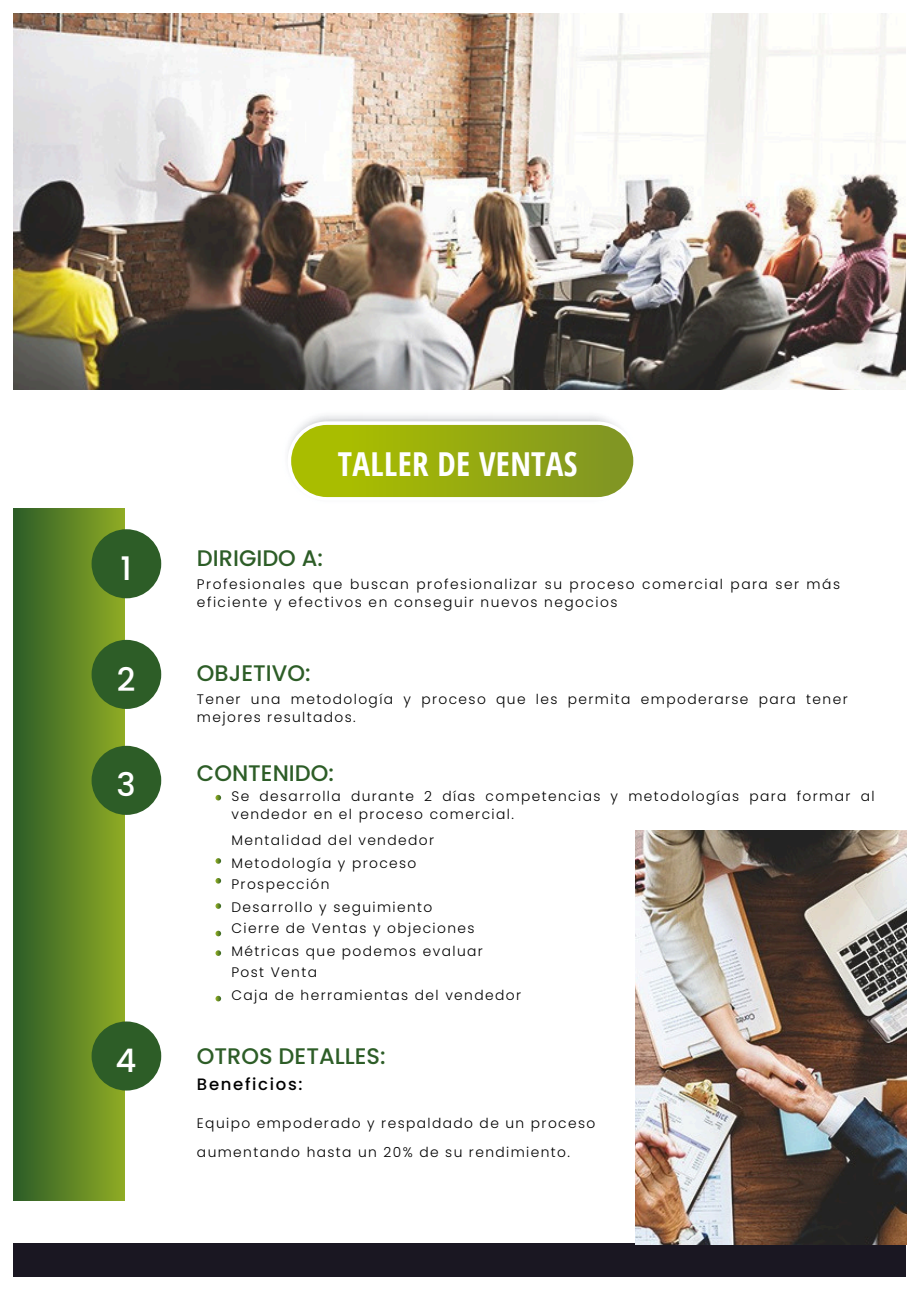
<style>
.page{position:relative;width:918px;height:1289px;background:#fff}
.page>*{position:absolute;margin:0;border:0;box-sizing:border-box;transform-origin:0 0}
.t1{font:700 33px "Open Sans Condensed";letter-spacing:.01em;color:#fff}
.t2{font:500 32.4px "Poppins";color:#fff}
.t3{font:500 22.5px "Poppins";color:#2d5d27}
.t4{font:500 16.5px "Poppins";letter-spacing:.1em;color:#000}
.t5{font:300 13.8px/18px "Poppins";letter-spacing:.1em;color:#000}
</style>
<div class="page">
<img style="left:14px;top:14px;width:892px;height:375px">
<div style="left:14px;top:1243px;width:892px;height:33px;background:#1a1722"></div>
<img style="left:636px;top:830px;width:270px;height:414px">
<div style="left:14px;top:509px;width:111px;height:691px;background:linear-gradient(to right,#2c5d27,#8fab24)"></div>
<div style="left:92px;top:529px;width:69px;height:69px;background:#2d5d27;border-radius:50%"></div>
<div style="left:92px;top:639px;width:69px;height:69px;background:#2d5d27;border-radius:50%"></div>
<div style="left:92px;top:745px;width:69px;height:69px;background:#2d5d27;border-radius:50%"></div>
<div style="left:92px;top:1021px;width:69px;height:69px;background:#2d5d27;border-radius:50%"></div>
<svg style="left:215px;top:794px;width:6px;height:6px"></svg>
<svg style="left:215px;top:858px;width:6px;height:5px"></svg>
<svg style="left:215px;top:878px;width:6px;height:5px"></svg>
<svg style="left:215px;top:903px;width:6px;height:5px"></svg>
<svg style="left:215px;top:930px;width:6px;height:6px"></svg>
<svg style="left:215px;top:950px;width:6px;height:5px"></svg>
<svg style="left:215px;top:995px;width:6px;height:6px"></svg>
<svg style="left:288px;top:421px;width:346px;height:79px;background:#a5b630"></svg>
<p class="t2" style="left:120px;top:546px;width:13px">1</p>
<p class="t2" style="left:117px;top:656px;width:20px">2</p>
<p class="t2" style="left:116px;top:762px;width:21px">3</p>
<h1 class="t1" style="left:338px;top:441px;width:241px">TALLER DE VENTAS</h1>
<p class="t3" style="left:197px;top:542px;width:128px">DIRIGIDO A:</p>
<p class="t5" style="left:197px;top:575px;width:645px">Profesionales que buscan profesionalizar su proceso comercial para ser más eficiente y efectivos en conseguir nuevos negocios</p>
<p class="t3" style="left:197px;top:657px;width:115px">OBJETIVO:</p>
<p class="t5" style="left:197px;top:690px;width:652px">Tener una metodología y proceso que les permita empoderarse para tener mejores resultados.</p>
<p class="t3" style="left:197px;top:756px;width:139px">CONTENIDO:</p>
<p class="t5" style="left:231px;top:787px;width:645px">Se desarrolla durante 2 días competencias y metodologías para formar al vendedor en el proceso comercial.</p>
<p class="t5" style="left:231px;top:831px;width:204px">Mentalidad del vendedor</p>
<p class="t5" style="left:231px;top:853px;width:187px">Metodología y proceso</p>
<p class="t5" style="left:231px;top:875px;width:100px">Prospección</p>
<h2 class="t5" style="left:231px;top:897px;width:203px">Desarrollo y seguimiento</h2>
<p class="t5" style="left:231px;top:919px;width:245px">Cierre de Ventas y objeciones</p>
<h2 class="t5" style="left:231px;top:941px;width:253px">Métricas que podemos evaluar</h2>
<p class="t5" style="left:231px;top:963px;width:87px">Post Venta</p>
<h2 class="t5" style="left:231px;top:985px;width:291px">Caja de herramientas del vendedor</h2>
<p class="t2" style="left:116px;top:1037px;width:22px">4</p>
<p class="t3" style="left:197px;top:1039px;width:190px">OTROS DETALLES:</p>
<p class="t4" style="left:197px;top:1072px;width:107px">Beneficios:</p>
<p class="t5" style="left:197px;top:1108px;width:400px;line-height:29.2px">Equipo empoderado y respaldado de un proceso aumentando hasta un 20% de su rendimiento.</p>
</div>
